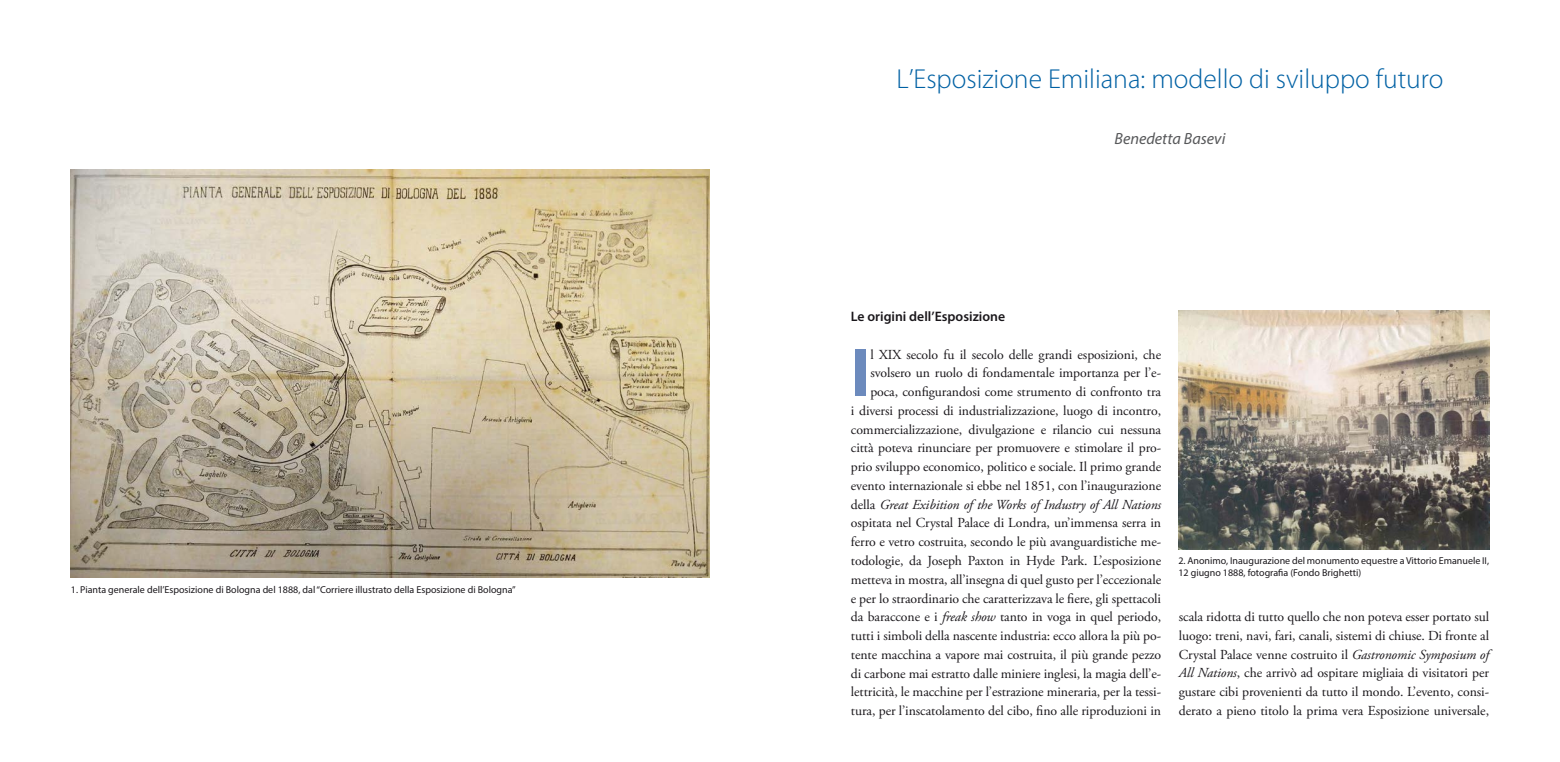
<style>
.page{position:relative;width:1560px;height:762px;background:#fff}
.page>*{position:absolute;margin:0;border:0;box-sizing:border-box;transform-origin:0 0}
.t1{font:700 69.38px "Myriad Pro";color:#6c8abd}
.t2{font:300 27.5px "Myriad Pro";color:#0061a4}
.t3{font:italic 16.25px "Myriad Pro";color:#57585a}
.t4{font:13.75px/18.8px "Adobe Garamond Pro";letter-spacing:-.005em;color:#1a171b;text-align:right}
.t5{font:600 13.75px "Myriad Pro";color:#1a171b}
.t6{font:10px/12.5px "Myriad Pro";color:#1a171b}
.s1{font-style:italic}
</style>
<div class="page">
<img style="left:71px;top:169px;width:638px;height:409px">
<img style="left:1178px;top:311px;width:310px;height:239px">
<p class="t6" style="left:71px;top:583px;width:446px">1. Pianta generale dell’Esposizione di Bologna del 1888, dal “Corriere illustrato della Esposizione di Bologna”</p>
<h2 class="t2" style="left:896px;top:64px;width:548px">L’Esposizione Emiliana: modello di sviluppo futuro</h2>
<p class="t3" style="left:1114px;top:128px;width:112px">Benedetta Basevi</p>
<p class="t5" style="left:850px;top:308px;width:156px">Le origini dell’Esposizione</p>
<h1 class="t1" style="left:850px;top:327px;width:21px">I</h1>
<p class="t4" style="left:850px;top:345px;width:312px">l XIX secolo fu il secolo delle grandi esposizioni, che svolsero un ruolo di fondamentale importanza per l’e&shy;poca, configurandosi come strumento di confronto tra<br>i diversi processi di industrializzazione, luogo di incontro, commercializzazione, divulgazione e rilancio cui nessuna città poteva rinunciare per promuovere e stimolare il pro&shy;prio sviluppo economico, politico e sociale. Il primo grande evento internazionale si ebbe nel 1851, con l’inaugurazione della <span class="s1">Great Exibition of the Works of Industry of All Nations </span>ospitata nel Crystal Palace di Londra, un’immensa serra in ferro e vetro costruita, secondo le più avanguardistiche me&shy;todologie, da Joseph Paxton in Hyde Park. L’esposizione metteva in mostra, all’insegna di quel gusto per l’eccezionale e per lo straordinario che caratterizzava le fiere, gli spettacoli da baraccone e i <span class="s1">freak show</span> tanto in voga in quel periodo, tutti i simboli della nascente industria: ecco allora la più po&shy;tente macchina a vapore mai costruita, il più grande pezzo di carbone mai estratto dalle miniere inglesi, la magia dell’e&shy;lettricità, le macchine per l’estrazione mineraria, per la tessi&shy;tura, per l’inscatolamento del cibo, fino alle riproduzioni in</p>
<p class="t6" style="left:1178px;top:554px;width:312px">2. Anonimo, Inaugurazione del monumento equestre a Vittorio Emanuele II,<br>12 giugno 1888, fotografia (Fondo Brighetti)</p>
<p class="t4" style="left:1178px;top:608px;width:312px;text-align:justify">scala ridotta di tutto quello che non poteva esser portato sul luogo: treni, navi, fari, canali, sistemi di chiuse. Di fronte al Crystal Palace venne costruito il <span class="s1">Gastronomic Symposium of All Nations</span>, che arrivò ad ospitare migliaia di visitatori per gustare cibi provenienti da tutto il mondo. L’evento, consi&shy;derato a pieno titolo la prima vera Esposizione universale,</p>
</div>
